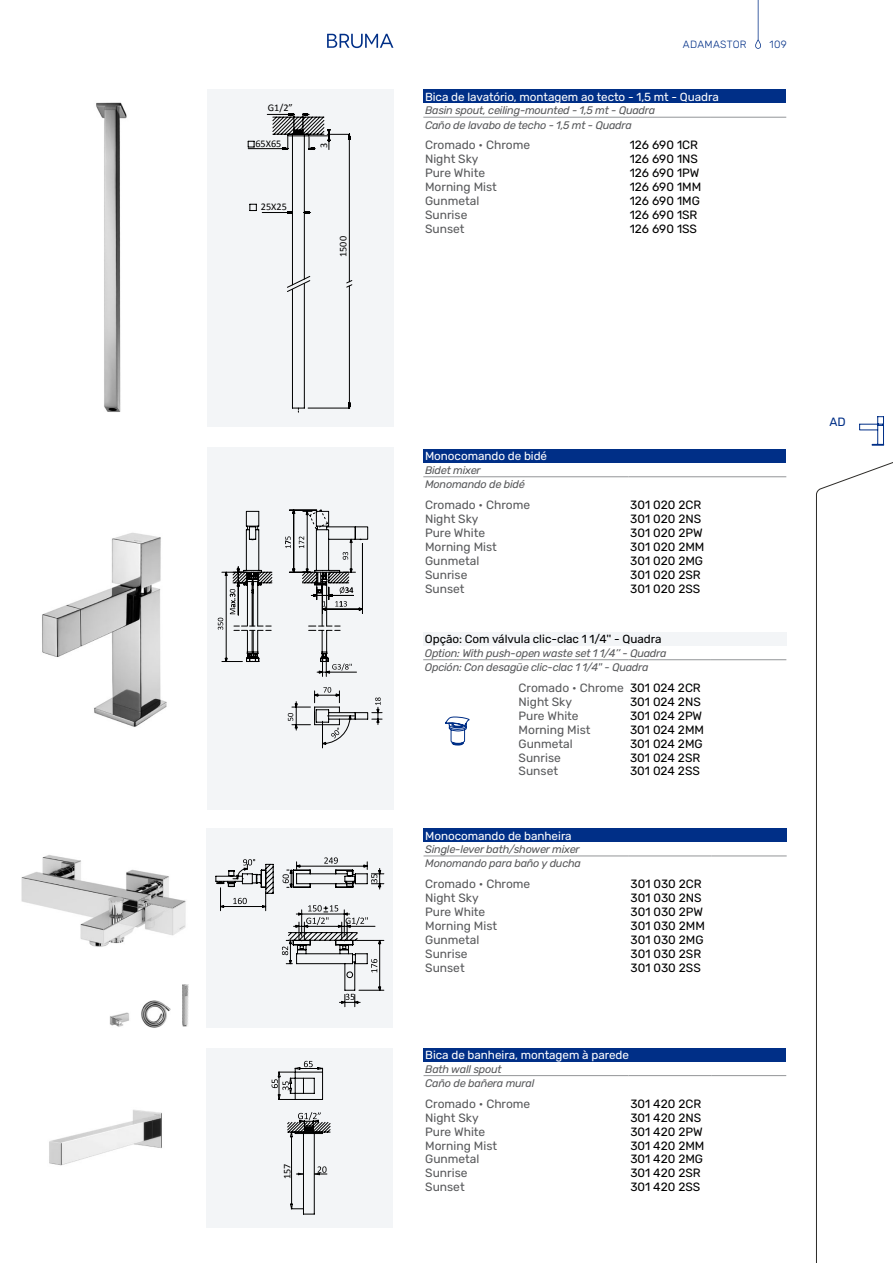
<style>
.page{position:relative;width:893px;height:1263px;background:#fff}
.page>*{position:absolute;margin:0;border:0;box-sizing:border-box;transform-origin:0 0}
.t1{font:12px/14px "Rubik";color:#58595b}
.t2{font:12px "Rubik";color:#000}
.t3{font:12px "Rubik";color:#002f87}
.t4{font:11.7px "Rubik";letter-spacing:-.005em;color:#fff}
.t5{font:11.7px "Rubik";letter-spacing:-.005em;color:#000}
.t6{font:italic 10.95px/14.1px "Rubik";letter-spacing:-.02em;color:#58595b}
.t7{font:300 10.5px "Rubik";letter-spacing:.03em;color:#002f87}
.t8{font:10.2px "Calibri";color:#000}
.s1{color:#000}
</style>
<div class="page">
<svg style="left:755px;top:0;width:6px;height:49px"></svg>
<svg style="left:327px;top:34px;width:66px;height:14px"></svg>
<div style="left:423px;top:89px;width:363px;height:14px;background:#002f87"></div>
<hr style="left:423px;top:117px;width:205px;height:1px;background:#939598">
<hr style="left:628px;top:117px;width:83px;height:1px;background:#939598">
<hr style="left:711px;top:117px;width:75px;height:1px;background:#939598">
<img style="left:96px;top:102px;width:31px;height:310px">
<div style="left:423px;top:449px;width:363px;height:14px;background:#002f87"></div>
<hr style="left:423px;top:476px;width:205px;height:1px;background:#939598">
<hr style="left:628px;top:476px;width:83px;height:1px;background:#939598">
<hr style="left:711px;top:476px;width:75px;height:1px;background:#939598">
<div style="left:423px;top:632px;width:363px;height:14px;background:#f3f5f7"></div>
<hr style="left:423px;top:659px;width:94px;height:1px;background:#939598">
<hr style="left:517px;top:659px;width:111px;height:1px;background:#939598">
<hr style="left:628px;top:659px;width:83px;height:1px;background:#939598">
<hr style="left:711px;top:659px;width:75px;height:1px;background:#939598">
<svg style="left:445px;top:717px;width:25px;height:28px"></svg>
<img style="left:42px;top:532px;width:125px;height:195px">
<img style="left:21px;top:855px;width:165px;height:92px">
<div style="left:424px;top:828px;width:363px;height:14px;background:#002f87"></div>
<hr style="left:424px;top:856px;width:205px;height:1px;background:#939598">
<hr style="left:629px;top:856px;width:82px;height:1px;background:#939598">
<hr style="left:711px;top:856px;width:76px;height:1px;background:#939598">
<div style="left:424px;top:1048px;width:362px;height:14px;background:#002f87"></div>
<hr style="left:424px;top:1075px;width:205px;height:1px;background:#939598">
<hr style="left:629px;top:1075px;width:82px;height:1px;background:#939598">
<hr style="left:711px;top:1075px;width:75px;height:1px;background:#939598">
<img style="left:49px;top:1109px;width:113px;height:57px">
<img style="left:141px;top:1001px;width:29px;height:26px">
<img style="left:109px;top:1012px;width:20px;height:15px">
<img style="left:182px;top:984px;width:7px;height:42px">
<div style="left:207px;top:448px;width:186px;height:362px;background:#f3f5f7"></div>
<div style="left:207px;top:89px;width:186px;height:337px;background:#f3f5f7"></div>
<svg style="left:218px;top:509px;width:164px;height:239px"></svg>
<svg style="left:248px;top:113px;width:104px;height:299px"></svg>
<div style="left:206px;top:828px;width:187px;height:200px;background:#f3f5f7"></div>
<div style="left:206px;top:1048px;width:187px;height:179px;background:#f3f5f7"></div>
<svg style="left:215px;top:857px;width:169px;height:150px"></svg>
<svg style="left:272px;top:1061px;width:59px;height:153px"></svg>
<svg style="left:816px;top:416px;width:77px;height:847px"></svg>
<p class="t8" style="left:268px;top:101px;width:26px">G1/2”</p>
<p class="t8" style="left:255px;top:137px;width:27px">65X65</p>
<p class="t8" style="left:317px;top:148px;width:7px;rotate:-90deg">3</p>
<p class="t8" style="left:261px;top:201px;width:27px">25X25</p>
<p class="t8" style="left:337px;top:257px;width:22px;rotate:-90deg">1500</p>
<p class="t8" style="left:281px;top:1179px;width:17px;rotate:-90deg">157</p>
<p class="t7" style="left:683px;top:39px;width:65px">ADAMASTOR</p>
<p class="t7" style="left:769px;top:39px;width:19px">109</p>
<p class="t4" style="left:425px;top:90px;width:295px">Bica de lavatório, montagem ao tecto - 1,5 mt - Quadra</p>
<p class="t6" style="left:425px;top:104px;width:232px">Basin spout, ceiling-mounted - 1,5 mt - Quadra<br>Caño de lavabo de techo - 1,5 mt - Quadra</p>
<p class="t1" style="left:425px;top:138px;width:107px">Cromado • Chrome</p>
<p class="t2" style="left:630px;top:138px;width:70px">126 690 1CR</p>
<p class="t1" style="left:425px;top:152px;width:55px">Night Sky</p>
<p class="t2" style="left:630px;top:152px;width:70px">126 690 1NS</p>
<p class="t1" style="left:425px;top:166px;width:62px">Pure White</p>
<p class="t2" style="left:630px;top:166px;width:71px">126 690 1PW</p>
<p class="t1" style="left:425px;top:180px;width:73px">Morning Mist</p>
<p class="t2" style="left:630px;top:180px;width:73px">126 690 1MM</p>
<p class="t1" style="left:425px;top:194px;width:56px">Gunmetal</p>
<p class="t2" style="left:630px;top:194px;width:72px">126 690 1MG</p>
<p class="t1" style="left:425px;top:208px;width:44px">Sunrise</p>
<p class="t2" style="left:630px;top:208px;width:69px">126 690 1SR</p>
<p class="t1" style="left:425px;top:222px;width:41px">Sunset</p>
<p class="t2" style="left:630px;top:222px;width:69px">126 690 1SS</p>
<p class="t4" style="left:425px;top:450px;width:124px">Monocomando de bidé</p>
<p class="t6" style="left:425px;top:464px;width:101px">Bidet mixer<br>Monomando de bidé</p>
<p class="t1" style="left:425px;top:498px;width:107px">Cromado • Chrome</p>
<p class="t2" style="left:630px;top:498px;width:73px">301 020 2CR</p>
<p class="t1" style="left:425px;top:512px;width:55px">Night Sky</p>
<p class="t2" style="left:630px;top:512px;width:72px">301 020 2NS</p>
<p class="t1" style="left:425px;top:526px;width:62px">Pure White</p>
<p class="t2" style="left:630px;top:526px;width:74px">301 020 2PW</p>
<p class="t1" style="left:425px;top:540px;width:73px">Morning Mist</p>
<p class="t2" style="left:630px;top:540px;width:76px">301 020 2MM</p>
<p class="t1" style="left:425px;top:554px;width:56px">Gunmetal</p>
<p class="t2" style="left:630px;top:554px;width:74px">301 020 2MG</p>
<p class="t1" style="left:425px;top:568px;width:44px">Sunrise</p>
<p class="t2" style="left:630px;top:568px;width:72px">301 020 2SR</p>
<p class="t1" style="left:425px;top:582px;width:41px">Sunset</p>
<p class="t2" style="left:630px;top:582px;width:72px">301 020 2SS</p>
<p class="t5" style="left:425px;top:633px;width:238px">Opção: Com válvula clic-clac 1 1/4'' - Quadra</p>
<p class="t6" style="left:425px;top:646px;width:243px">Option: With push-open waste set 1 1/4’’ - Quadra<br>Opción: Con desagüe clic-clac 1 1/4'' - Quadra</p>
<p class="t1" style="left:519px;top:681px;width:184px">Cromado • Chrome <span class="s1">301 024 2CR<br></span>Night Sky</p>
<p class="t2" style="left:630px;top:695px;width:72px">301 024 2NS</p>
<p class="t1" style="left:519px;top:709px;width:62px">Pure White</p>
<p class="t2" style="left:630px;top:709px;width:74px">301 024 2PW</p>
<p class="t1" style="left:519px;top:723px;width:73px">Morning Mist</p>
<p class="t2" style="left:630px;top:723px;width:75px">301 024 2MM</p>
<p class="t1" style="left:519px;top:737px;width:56px">Gunmetal</p>
<p class="t2" style="left:630px;top:737px;width:74px">301 024 2MG</p>
<p class="t1" style="left:519px;top:751px;width:44px">Sunrise</p>
<p class="t2" style="left:630px;top:751px;width:72px">301 024 2SR</p>
<p class="t1" style="left:519px;top:765px;width:41px">Sunset</p>
<p class="t2" style="left:630px;top:765px;width:71px">301 024 2SS</p>
<p class="t4" style="left:425px;top:829px;width:148px">Monocomando de banheira</p>
<p class="t6" style="left:425px;top:843px;width:157px">Single-lever bath/shower mixer<br>Monomando para baño y ducha</p>
<p class="t1" style="left:425px;top:877px;width:107px">Cromado • Chrome</p>
<p class="t2" style="left:630px;top:877px;width:73px">301 030 2CR</p>
<p class="t1" style="left:425px;top:891px;width:55px">Night Sky</p>
<p class="t2" style="left:630px;top:891px;width:73px">301 030 2NS</p>
<p class="t1" style="left:425px;top:905px;width:62px">Pure White</p>
<p class="t2" style="left:630px;top:905px;width:74px">301 030 2PW</p>
<p class="t1" style="left:425px;top:919px;width:73px">Morning Mist</p>
<p class="t2" style="left:630px;top:919px;width:76px">301 030 2MM</p>
<p class="t1" style="left:425px;top:933px;width:56px">Gunmetal</p>
<p class="t2" style="left:630px;top:933px;width:75px">301 030 2MG</p>
<p class="t1" style="left:425px;top:947px;width:44px">Sunrise</p>
<p class="t2" style="left:630px;top:947px;width:72px">301 030 2SR</p>
<p class="t1" style="left:425px;top:961px;width:41px">Sunset</p>
<p class="t2" style="left:630px;top:961px;width:72px">301 030 2SS</p>
<p class="t4" style="left:425px;top:1049px;width:205px">Bica de banheira, montagem à parede</p>
<p class="t6" style="left:425px;top:1062px;width:111px">Bath wall spout<br>Caño de bañera mural</p>
<p class="t1" style="left:425px;top:1097px;width:107px">Cromado • Chrome</p>
<p class="t2" style="left:630px;top:1097px;width:72px">301 420 2CR</p>
<p class="t1" style="left:425px;top:1111px;width:55px">Night Sky</p>
<p class="t2" style="left:630px;top:1111px;width:72px">301 420 2NS</p>
<p class="t1" style="left:425px;top:1125px;width:62px">Pure White</p>
<p class="t2" style="left:630px;top:1125px;width:74px">301 420 2PW</p>
<p class="t1" style="left:425px;top:1139px;width:73px">Morning Mist</p>
<p class="t2" style="left:630px;top:1139px;width:76px">301 420 2MM</p>
<p class="t1" style="left:425px;top:1152px;width:56px">Gunmetal</p>
<p class="t2" style="left:630px;top:1152px;width:74px">301 420 2MG</p>
<p class="t1" style="left:425px;top:1166px;width:44px">Sunrise</p>
<p class="t2" style="left:630px;top:1166px;width:72px">301 420 2SR</p>
<p class="t1" style="left:425px;top:1180px;width:41px">Sunset</p>
<p class="t2" style="left:630px;top:1180px;width:71px">301 420 2SS</p>
<p class="t3" style="left:829px;top:415px;width:18px">AD</p>
</div>
